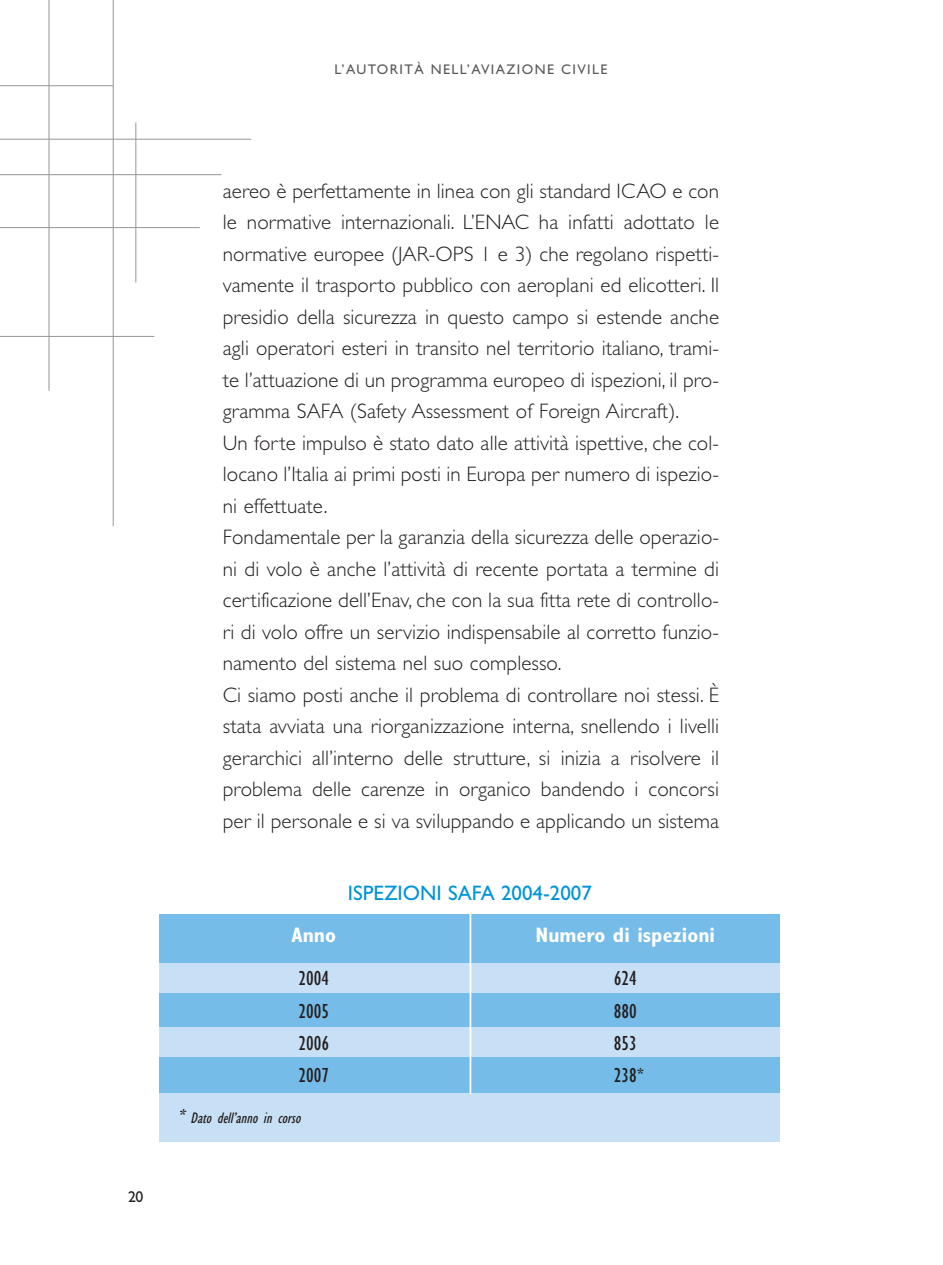
<style>
.page{position:relative;width:943px;height:1265px;background:#fff}
.page>*{position:absolute;margin:0;border:0;box-sizing:border-box;transform-origin:0 0}
.t1{font:300 21px/31.5px "Gill Sans";letter-spacing:.005em;color:#231f20}
.t2{font:condensed 21px "Gill Sans";color:#231f20}
.t3{font:21px "Gill Sans";color:#0093d8}
.t4{font:700 condensed 21px "Gill Sans";color:#fff}
.t5{font:italic condensed 15.75px "Gill Sans";color:#231f20}
.t6{font:15.75px "Gill Sans";color:#231f20}
.t7{font:14px "Gill Sans";letter-spacing:.1em;color:#58595b}
.s1{font-size:21px}
</style>
<div class="page">
<hr style="left:113px;top:1px;width:1px;height:525px;background:#939598">
<hr style="left:135px;top:122px;width:1px;height:160px;background:#939598">
<hr style="left:0;top:227px;width:200px;height:1px;background:#939598">
<hr style="left:0;top:336px;width:154px;height:1px;background:#939598">
<hr style="left:0;top:174px;width:221px;height:1px;background:#939598">
<hr style="left:0;top:139px;width:251px;height:1px;background:#939598">
<hr style="left:0;top:85px;width:113px;height:1px;background:#939598">
<hr style="left:49px;top:1px;width:1px;height:390px;background:#939598">
<div style="left:160px;top:914px;width:620px;height:225px;background:#75bce8"></div>
<div style="left:160px;top:1094px;width:620px;height:48px;background:#c7e0f5"></div>
<div style="left:160px;top:1027px;width:620px;height:30px;background:#c7e0f5"></div>
<div style="left:160px;top:963px;width:620px;height:30px;background:#c7e0f5"></div>
<hr style="left:469px;top:910px;width:2px;height:184px;background:#fff">
<p class="t7" style="left:334px;top:64px;width:274px">L’AUTORITÀ NELL’AVIAZIONE CIVILE</p>
<p class="t6" style="left:128px;top:1191px;width:16px">20</p>
<p class="t1" style="left:223px;top:177px;width:498px">aereo è perfettamente in linea con gli standard ICAO e con le normative internazionali. L’ENAC ha infatti adottato le normative europee (JAR-OPS 1 e 3) che regolano rispetti&shy;vamente il trasporto pubblico con aeroplani ed elicotteri. Il presidio della sicurezza in questo campo si estende anche agli operatori esteri in transito nel territorio italiano, trami&shy;te l’attuazione di un programma europeo di ispezioni, il pro&shy;gramma SAFA (Safety Assessment of Foreign Aircraft).<br>Un forte impulso è stato dato alle attività ispettive, che col&shy;locano l’Italia ai primi posti in Europa per numero di ispezio&shy;ni effettuate.<br>Fondamentale per la garanzia della sicurezza delle operazio&shy;ni di volo è anche l’attività di recente portata a termine di certificazione dell’Enav, che con la sua fitta rete di controllo&shy;ri di volo offre un servizio indispensabile al corretto funzio&shy;namento del sistema nel suo complesso.<br>Ci siamo posti anche il problema di controllare noi stessi. È stata avviata una riorganizzazione interna, snellendo i livelli gerarchici all’interno delle strutture, si inizia a risolvere il problema delle carenze in organico bandendo i concorsi per il personale e si va sviluppando e applicando un sistema</p>
<p class="t3" style="left:348px;top:885px;width:245px">ISPEZIONI SAFA 2004-2007</p>
<p class="t4" style="left:291px;top:928px;width:46px">Anno</p>
<p class="t4" style="left:535px;top:928px;width:181px">Numero di ispezioni</p>
<p class="t2" style="left:298px;top:971px;width:32px">2004</p>
<p class="t2" style="left:613px;top:971px;width:24px">624</p>
<p class="t2" style="left:298px;top:1003px;width:32px">2005</p>
<p class="t2" style="left:613px;top:1003px;width:24px">880</p>
<p class="t2" style="left:298px;top:1036px;width:32px">2006</p>
<p class="t2" style="left:613px;top:1036px;width:24px">853</p>
<p class="t2" style="left:298px;top:1068px;width:32px">2007</p>
<p class="t2" style="left:613px;top:1068px;width:32px">238*</p>
<p class="t5" style="left:177px;top:1112px;width:128px"><span class="s1">*</span> Dato dell’anno in corso</p>
</div>
